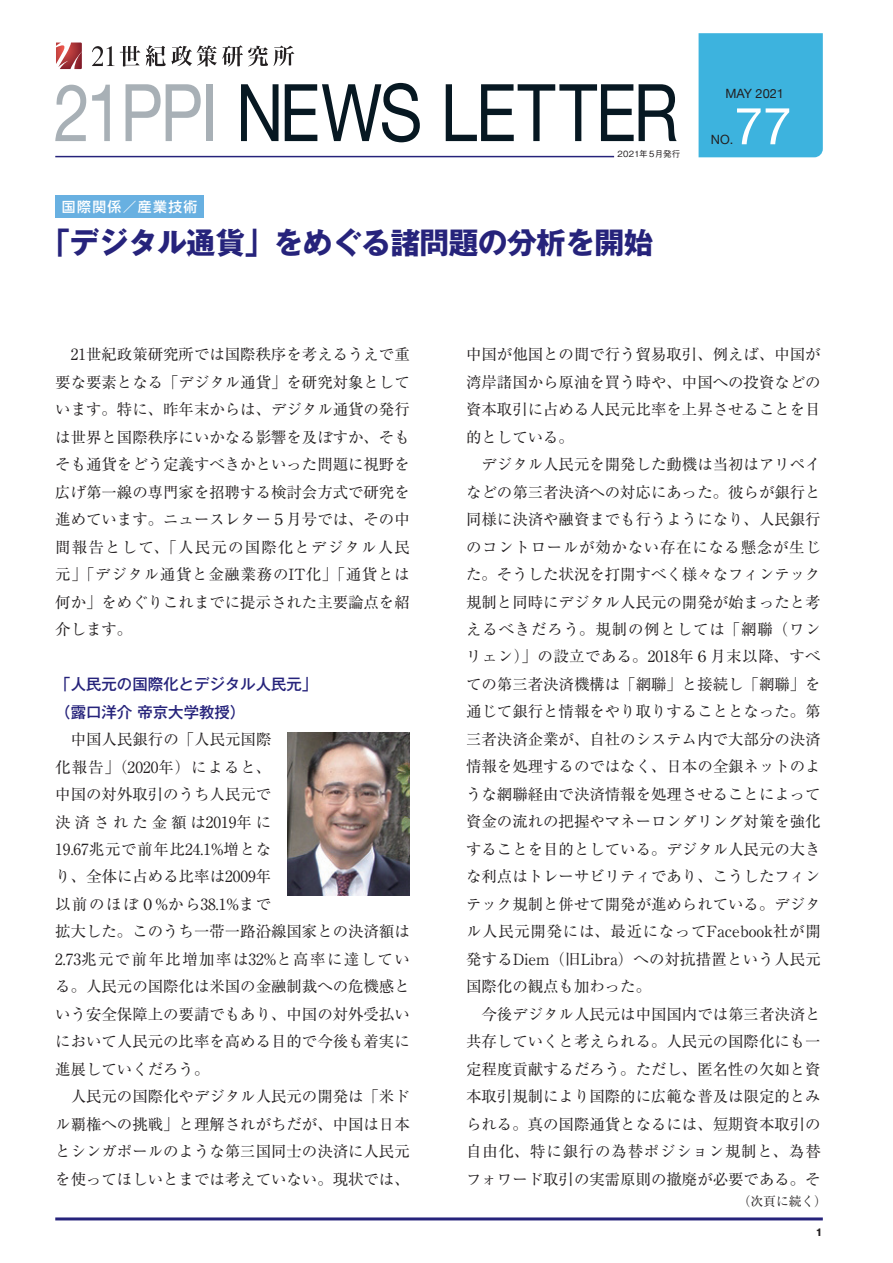
<style>
.page{position:relative;width:893px;height:1263px;background:#fff}
.page>*{position:absolute;margin:0;border:0;box-sizing:border-box;transform-origin:0 0}
.t1{font:51.45px "Helvetica Neue";color:#fff}
.t2{font:700 29.7px "Gothic MB101 Pro";letter-spacing:-.02em;color:#26237b}
.t3{font:15.45px/27.5px "Ryumin Pro";color:#231f20;text-align:justify}
.t4{font:500 15.45px/27.5px "Gothic MB101 Pro";color:#26237b}
.t5{font:500 13.8px "UD Shin Go Pro";letter-spacing:.1em;color:#fff}
.t6{font:12.75px "Helvetica Neue";color:#231f20}
.t7{font:12.75px "Ryumin Pro";color:#231f20}
.t8{font:700 9.6px "Gothic MB101 Pro";color:#231f20}
.t9{font:500 8.55px "Gothic BBB Pro";letter-spacing:-.005em;color:#231f20}
</style>
<div class="page">
<div style="left:699px;top:33px;width:124px;height:124px;background:#3db3de"></div>
<hr style="left:55px;top:1217px;width:768px;height:3px;background:#26237b">
<hr style="left:55px;top:156px;width:559px;height:1px;background:#26237b">
<svg style="left:92px;top:46px;width:22px;height:20px"></svg>
<svg style="left:120px;top:46px;width:20px;height:20px"></svg>
<svg style="left:146px;top:45px;width:148px;height:22px"></svg>
<svg style="left:56px;top:43px;width:26px;height:26px"></svg>
<svg style="left:55px;top:85px;width:31px;height:56px"></svg>
<svg style="left:92px;top:85px;width:18px;height:56px"></svg>
<svg style="left:126px;top:84px;width:75px;height:57px"></svg>
<div style="left:206px;top:84px;width:6px;height:57px;background:#a8b0b6"></div>
<svg style="left:241px;top:84px;width:37px;height:57px"></svg>
<svg style="left:285px;top:83px;width:135px;height:59px"></svg>
<svg style="left:446px;top:84px;width:231px;height:57px"></svg>
<div style="left:55px;top:196px;width:149px;height:22px;background:#68b0e1"></div>
<img style="left:287px;top:732px;width:123px;height:164px">
<p class="t5" style="left:62px;top:196px;width:137px">国際関係／産業技術</p>
<p class="t9" style="left:617px;top:147px;width:64px">2021年５月発行</p>
<h2 class="t2" style="left:40px;top:218px;width:615px">「デジタル通貨」をめぐる諸問題の分析を開始</h2>
<p class="t6" style="left:725px;top:84px;width:60px">MAY 2021</p>
<p class="t6" style="left:711px;top:130px;width:24px">NO.</p>
<h1 class="t1" style="left:734px;top:89px;width:59px">77</h1>
<p class="t3" style="left:55px;top:340px;width:356px;text-indent:15px">21世紀政策研究所では国際秩序を考えるうえで重要な要素となる「デジタル通貨」を研究対象としています。特に、昨年末からは、デジタル通貨の発行は世界と国際秩序にいかなる影響を及ぼすか、そもそも通貨をどう定義すべきかといった問題に視野を広げ第一線の専門家を招聘する検討会方式で研究を進めています。ニュースレター５月号では、その中間報告として、「人民元の国際化とデジタル人民元」「デジタル通貨と金融業務のIT化」「通貨とは何か」をめぐりこれまでに提示された主要論点を紹介します。</p>
<p class="t4" style="left:55px;top:668px;width:264px">「人民元の国際化とデジタル人民元」（露口洋介 帝京大学教授）</p>
<p class="t3" style="left:55px;top:724px;width:356px;text-align:left;text-indent:15px">中国人民銀行の「人民元国際<br>化報告」（2020年）によると、<br>中国の対外取引のうち人民元で<br>決済された金額は2019年に<br>19.67兆元で前年比24.1%増とな<br>り、全体に占める比率は2009年<br>以前のほぼ０%から38.1%まで<br>拡大した。このうち一帯一路沿線国家との決済額は<br>2.73兆元で前年比増加率は32%と高率に達している。人民元の国際化は米国の金融制裁への危機感という安全保障上の要請でもあり、中国の対外受払いにおいて人民元の比率を高める目的で今後も着実に進展していくだろう。</p>
<p class="t3" style="left:55px;top:1082px;width:356px;text-indent:15px">人民元の国際化やデジタル人民元の開発は「米ドル覇権への挑戦」と理解されがちだが、中国は日本とシンガポールのような第三国同士の決済に人民元を使ってほしいとまでは考えていない。現状では、</p>
<p class="t3" style="left:466px;top:340px;width:356px">中国が他国との間で行う貿易取引、例えば、中国が湾岸諸国から原油を買う時や、中国への投資などの資本取引に占める人民元比率を上昇させることを目的としている。</p>
<p class="t3" style="left:466px;top:449px;width:356px;text-indent:15px">デジタル人民元を開発した動機は当初はアリペイなどの第三者決済への対応にあった。彼らが銀行と同様に決済や融資までも行うようになり、人民銀行のコントロールが効かない存在になる懸念が生じた。そうした状況を打開すべく様々なフィンテック規制と同時にデジタル人民元の開発が始まったと考えるべきだろう。規制の例としては「網聯（ワンリェン）」の設立である。2018年６月末以降、すべての第三者決済機構は「網聯」と接続し「網聯」を通じて銀行と情報をやり取りすることとなった。第三者決済企業が、自社のシステム内で大部分の決済情報を処理するのではなく、日本の全銀ネットのような網聯経由で決済情報を処理させることによって資金の流れの把握やマネーロンダリング対策を強化することを目的としている。デジタル人民元の大きな利点はトレーサビリティであり、こうしたフィンテック規制と併せて開発が進められている。デジタル人民元開発には、最近になってFacebook社が開発するDiem（旧Libra）への対抗措置という人民元国際化の観点も加わった。</p>
<p class="t3" style="left:466px;top:999px;width:356px;text-indent:15px">今後デジタル人民元は中国国内では第三者決済と共存していくと考えられる。人民元の国際化にも一定程度貢献するだろう。ただし、匿名性の欠如と資本取引規制により国際的に広範な普及は限定的とみられる。真の国際通貨となるには、短期資本取引の自由化、特に銀行の為替ポジション規制と、為替フォワード取引の実需原則の撤廃が必要である。そ</p>
<p class="t7" style="left:738px;top:1191px;width:91px">（次頁に続く）</p>
<p class="t8" style="left:815px;top:1224px;width:9px">1</p>
</div>
